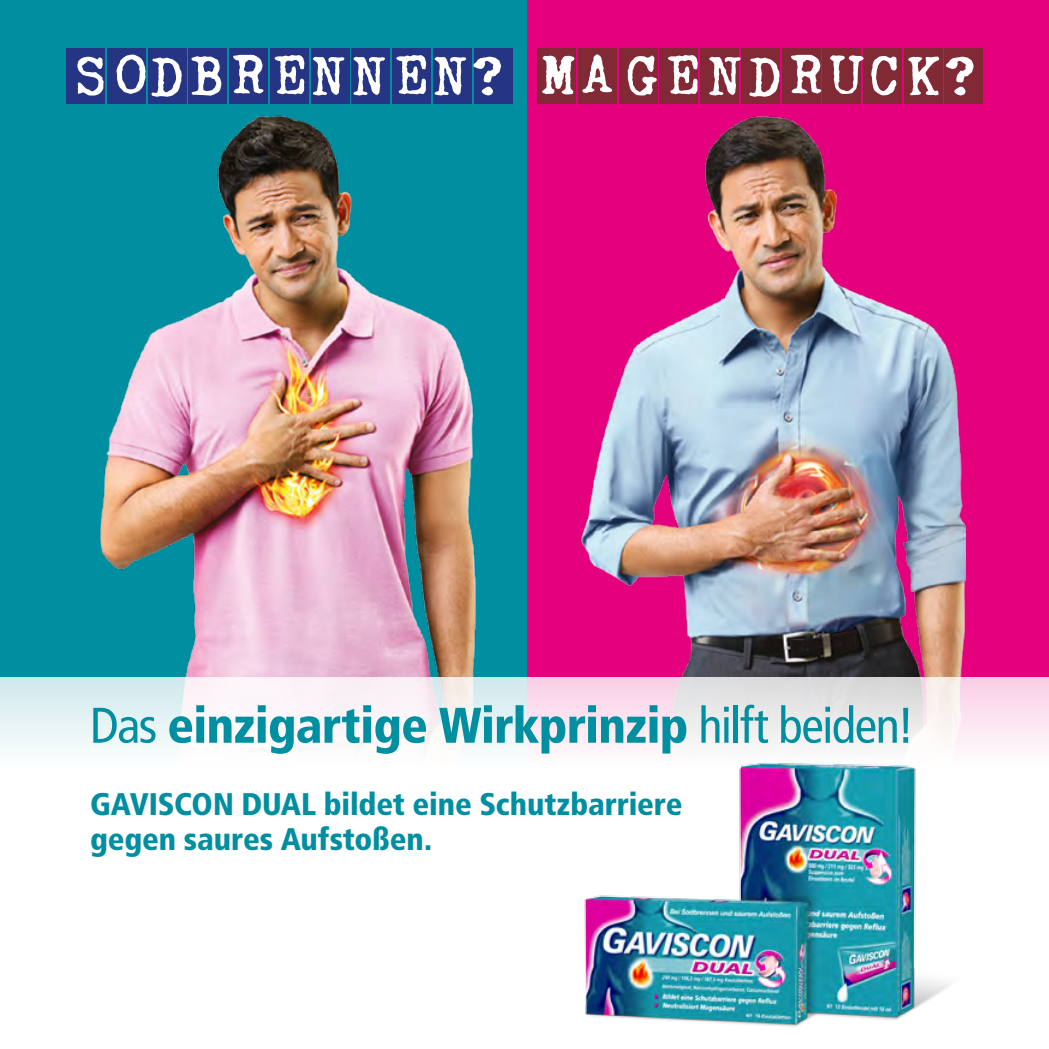
<style>
.page{position:relative;width:1049px;height:1049px;background:#fff}
.page>*{position:absolute;margin:0;border:0;box-sizing:border-box;transform-origin:0 0}
.t1{font:83.25px "Typo American LT";letter-spacing:.02em;color:#fff}
.t2{font:900 condensed 50px "Frutiger LT Std";letter-spacing:-.015em;color:#008ea1}
.t3{font:900 condensed 31.25px/35px "Frutiger LT Std";letter-spacing:-.005em;color:#008ea1}
.s1{font-weight:400}
</style>
<div class="page">
<div style="left:526px;top:0;width:523px;height:870px;background:#e5007d"></div>
<img style="left:581px;top:116px;width:385px;height:561px">
<div style="left:0;top:0;width:526px;height:870px;background:#008ea1"></div>
<img style="left:100px;top:115px;width:377px;height:562px">
<div style="left:66px;top:48px;width:39px;height:56px;background:#253483"></div>
<div style="left:107px;top:48px;width:39px;height:56px;background:#253483"></div>
<div style="left:148px;top:48px;width:38px;height:56px;background:#253483"></div>
<div style="left:189px;top:48px;width:38px;height:56px;background:#253483"></div>
<div style="left:229px;top:48px;width:39px;height:56px;background:#253483"></div>
<div style="left:270px;top:48px;width:39px;height:56px;background:#253483"></div>
<div style="left:311px;top:48px;width:38px;height:56px;background:#253483"></div>
<div style="left:352px;top:48px;width:38px;height:56px;background:#253483"></div>
<div style="left:392px;top:48px;width:39px;height:56px;background:#253483"></div>
<div style="left:433px;top:48px;width:38px;height:56px;background:#253483"></div>
<div style="left:474px;top:48px;width:38px;height:56px;background:#253483"></div>
<div style="left:537px;top:48px;width:39px;height:56px;background:#812934"></div>
<div style="left:578px;top:48px;width:38px;height:56px;background:#812934"></div>
<div style="left:619px;top:48px;width:38px;height:56px;background:#812934"></div>
<div style="left:659px;top:48px;width:39px;height:56px;background:#812934"></div>
<div style="left:700px;top:48px;width:39px;height:56px;background:#812934"></div>
<div style="left:741px;top:48px;width:38px;height:56px;background:#812934"></div>
<div style="left:782px;top:48px;width:38px;height:56px;background:#812934"></div>
<div style="left:822px;top:48px;width:39px;height:56px;background:#812934"></div>
<div style="left:863px;top:48px;width:39px;height:56px;background:#812934"></div>
<div style="left:904px;top:48px;width:38px;height:56px;background:#812934"></div>
<div style="left:945px;top:48px;width:38px;height:56px;background:#812934"></div>
<svg style="left:0;top:677px;width:1049px;height:193px;background:#f7f5f7"></svg>
<img style="left:576px;top:755px;width:390px;height:272px">
<h1 class="t1" style="left:73px;top:36px;width:903px">SODBRENNEN? MAGENDRUCK?</h1>
<h2 class="t2" style="left:90px;top:695px;width:826px"><span class="s1">Das</span> einzigartige Wirkprinzip <span class="s1">hilft beiden!</span></h2>
<p class="t3" style="left:90px;top:787px;width:594px">GAVISCON DUAL bildet eine Schutzbarriere gegen saures Aufstoßen.</p>
</div>
